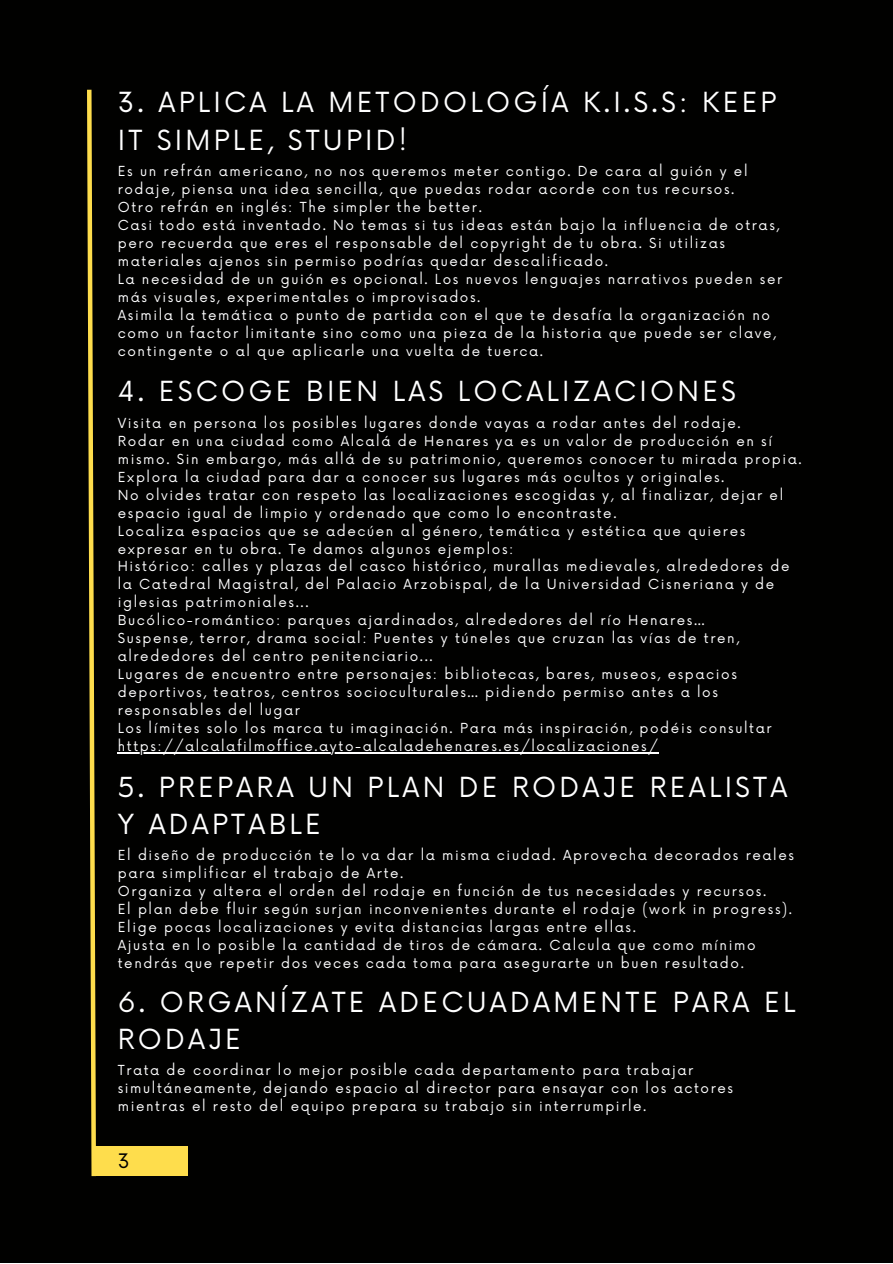
<style>
.page{position:relative;width:893px;height:1264px;background:#fff}
.page>*{position:absolute;margin:0;border:0;box-sizing:border-box;transform-origin:0 0}
.t1{font:27px/37px "Now";letter-spacing:.12em;color:#fff}
.t2{font:19.5px "Now";color:#010100}
.t3{font:13.5px/18px "Now";letter-spacing:.12em;color:#fff}
</style>
<div class="page">
<div style="left:0;top:0;width:892px;height:1262px;background:#010100"></div>
<svg style="left:87px;top:89px;width:9px;height:1088px"></svg>
<hr style="left:118px;top:752px;width:541px;height:1px;background:#fff">
<div style="left:96px;top:1146px;width:92px;height:30px;background:#fedd4c"></div>
<p class="t1" style="left:118px;top:85px;width:660px">3. APLICA LA METODOLOGÍA K.I.S.S: KEEP<br>IT SIMPLE, STUPID!</p>
<p class="t3" style="left:118px;top:163px;width:631px">Es un refrán americano, no nos queremos meter contigo. De cara al guión y el rodaje, piensa una idea sencilla, que puedas rodar acorde con tus recursos.</p>
<p class="t3" style="left:118px;top:199px;width:365px">Otro refrán en inglés: The simpler the better.</p>
<p class="t3" style="left:118px;top:217px;width:663px">Casi todo está inventado. No temas si tus ideas están bajo la influencia de otras, pero recuerda que eres el responsable del copyright de tu obra. Si utilizas materiales ajenos sin permiso podrías quedar descalificado.</p>
<p class="t3" style="left:118px;top:270px;width:666px">La necesidad de un guión es opcional. Los nuevos lenguajes narrativos pueden ser más visuales, experimentales o improvisados.</p>
<p class="t3" style="left:118px;top:306px;width:659px">Asimila la temática o punto de partida con el que te desafía la organización no como un factor limitante sino como una pieza de la historia que puede ser clave, contingente o al que aplicarle una vuelta de tuerca.</p>
<p class="t1" style="left:118px;top:374px;width:619px">4. ESCOGE BIEN LAS LOCALIZACIONES</p>
<p class="t3" style="left:118px;top:414px;width:624px">Visita en persona los posibles lugares donde vayas a rodar antes del rodaje.</p>
<p class="t3" style="left:118px;top:432px;width:685px">Rodar en una ciudad como Alcalá de Henares ya es un valor de producción en sí mismo. Sin embargo, más allá de su patrimonio, queremos conocer tu mirada propia.<br>Explora la ciudad para dar a conocer sus lugares más ocultos y originales.</p>
<p class="t3" style="left:118px;top:486px;width:666px">No olvides tratar con respeto las localizaciones escogidas y, al finalizar, dejar el espacio igual de limpio y ordenado que como lo encontraste.</p>
<p class="t3" style="left:118px;top:522px;width:629px">Localiza espacios que se adecúen al género, temática y estética que quieres expresar en tu obra. Te damos algunos ejemplos:</p>
<p class="t3" style="left:118px;top:558px;width:673px">Histórico: calles y plazas del casco histórico, murallas medievales, alrededores de la Catedral Magistral, del Palacio Arzobispal, de la Universidad Cisneriana y de iglesias patrimoniales...</p>
<p class="t3" style="left:118px;top:612px;width:588px">Bucólico-romántico: parques ajardinados, alrededores del río Henares…</p>
<p class="t3" style="left:118px;top:630px;width:623px">Suspense, terror, drama social: Puentes y túneles que cruzan las vías de tren, alrededores del centro penitenciario...</p>
<p class="t3" style="left:118px;top:666px;width:620px">Lugares de encuentro entre personajes: bibliotecas, bares, museos, espacios deportivos, teatros, centros socioculturales… pidiendo permiso antes a los responsables del lugar</p>
<p class="t3" style="left:118px;top:720px;width:655px">Los límites solo los marca tu imaginación. Para más inspiración, podéis consultar https://alcalafilmoffice.ayto-alcaladehenares.es/localizaciones/</p>
<p class="t1" style="left:118px;top:769px;width:671px">5. PREPARA UN PLAN DE RODAJE REALISTA<br>Y ADAPTABLE</p>
<p class="t3" style="left:118px;top:846px;width:677px">El diseño de producción te lo va dar la misma ciudad. Aprovecha decorados reales para simplificar el trabajo de Arte.</p>
<p class="t3" style="left:118px;top:882px;width:650px">Organiza y altera el orden del rodaje en función de tus necesidades y recursos.</p>
<p class="t3" style="left:118px;top:900px;width:676px">El plan debe fluir según surjan inconvenientes durante el rodaje (work in progress).</p>
<p class="t3" style="left:118px;top:918px;width:519px">Elige pocas localizaciones y evita distancias largas entre ellas.</p>
<p class="t3" style="left:118px;top:936px;width:639px">Ajusta en lo posible la cantidad de tiros de cámara. Calcula que como mínimo tendrás que repetir dos veces cada toma para asegurarte un buen resultado.</p>
<p class="t1" style="left:118px;top:985px;width:679px">6. ORGANÍZATE ADECUADAMENTE PARA EL<br>RODAJE</p>
<p class="t3" style="left:118px;top:1062px;width:617px">Trata de coordinar lo mejor posible cada departamento para trabajar simultáneamente, dejando espacio al director para ensayar con los actores mientras el resto del equipo prepara su trabajo sin interrumpirle.</p>
<p class="t2" style="left:118px;top:1149px;width:13px">3</p>
</div>
